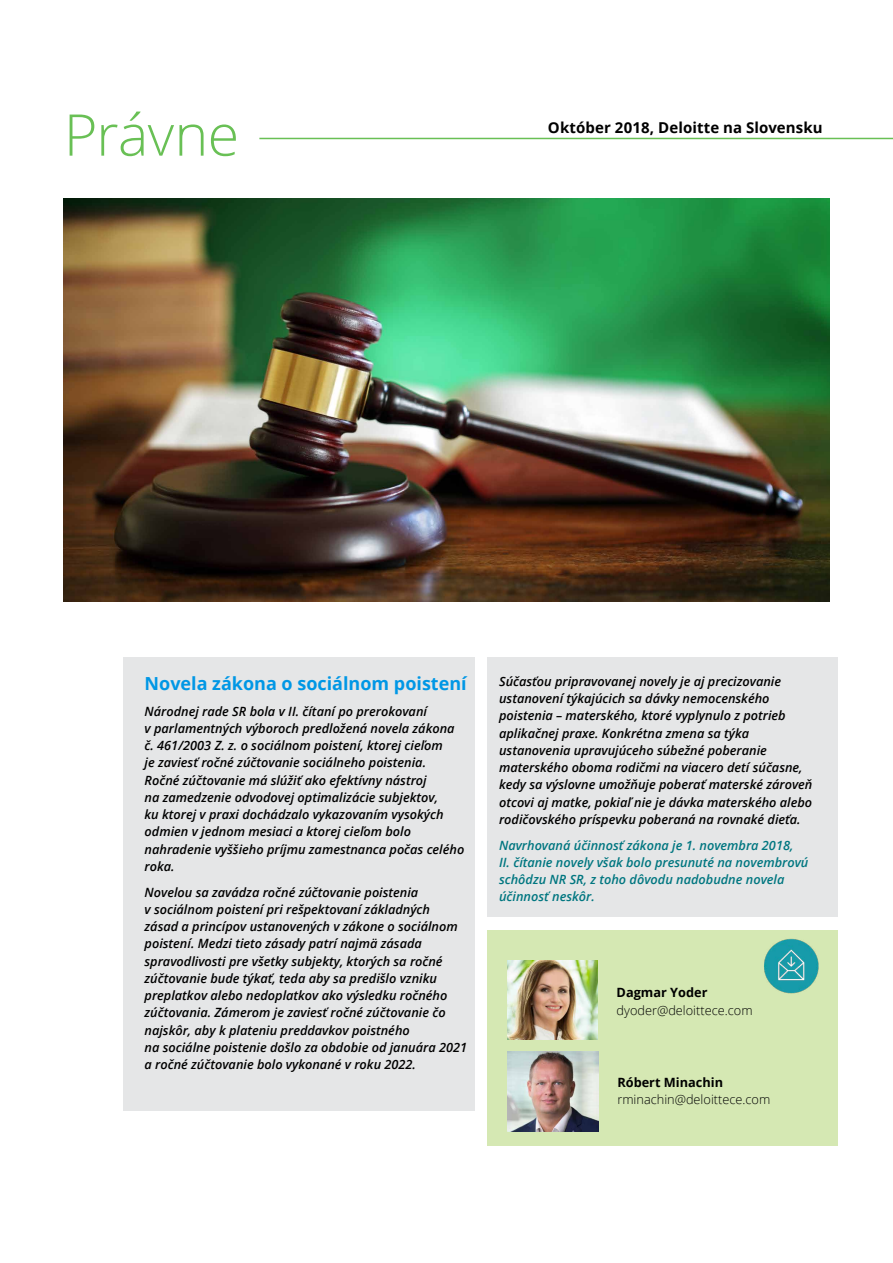
<style>
.page{position:relative;width:893px;height:1263px;background:#fff}
.page>*{position:absolute;margin:0;border:0;box-sizing:border-box;transform-origin:0 0}
.t1{font:300 57.6px "Open Sans";letter-spacing:-.015em;color:#69c055}
.t2{font:700 18px "Open Sans";color:#0097e5}
.t3{font:700 15px "Open Sans";letter-spacing:.01em;color:#000}
.t4{font:italic 600 12.75px/17.2px "Open Sans";color:#000}
.t5{font:italic 600 12.75px/17.2px "Open Sans";color:#007680}
.t6{font:300 12.75px "Open Sans";color:#000}
.t7{font:700 12.75px "Open Sans";color:#000}
</style>
<div class="page">
<div style="left:488px;top:657px;width:350px;height:259px;background:#e5e6e7"></div>
<div style="left:123px;top:657px;width:352px;height:454px;background:#e5e6e7"></div>
<img style="left:64px;top:199px;width:765px;height:402px">
<hr style="left:259px;top:138px;width:634px;height:1px;background:#69c055">
<div style="left:487px;top:930px;width:351px;height:216px;background:#d5e8b3"></div>
<img style="left:507px;top:961px;width:91px;height:78px">
<img style="left:754px;top:929px;width:72px;height:73px;border-radius:36px">
<img style="left:508px;top:1052px;width:91px;height:79px">
<h1 class="t1" style="left:64px;top:95px;width:177px">Právne</h1>
<p class="t3" style="left:548px;top:117px;width:276px">Október 2018, Deloitte na Slovensku</p>
<h2 class="t2" style="left:145px;top:671px;width:324px">Novela zákona o sociálnom poistení</h2>
<p class="t4" style="left:145px;top:702px;width:321px">Národnej rade SR bola v II. čítaní po prerokovaní<br>v parlamentných výboroch predložená novela zákona č. 461/2003 Z. z. o sociálnom poistení, ktorej cieľom<br>je zaviesť ročné zúčtovanie sociálneho poistenia.<br>Ročné zúčtovanie má slúžiť ako efektívny nástroj<br>na zamedzenie odvodovej optimalizácie subjektov,<br>ku ktorej v praxi dochádzalo vykazovaním vysokých odmien v jednom mesiaci a ktorej cieľom bolo nahradenie vyššieho príjmu zamestnanca počas celého roka.</p>
<p class="t4" style="left:145px;top:883px;width:324px">Novelou sa zavádza ročné zúčtovanie poistenia<br>v sociálnom poistení pri rešpektovaní základných<br>zásad a princípov ustanovených v zákone o sociálnom poistení. Medzi tieto zásady patrí najmä zásada spravodlivosti pre všetky subjekty, ktorých sa ročné zúčtovanie bude týkať, teda aby sa predišlo vzniku preplatkov alebo nedoplatkov ako výsledku ročného zúčtovania. Zámerom je zaviesť ročné zúčtovanie čo najskôr, aby k plateniu preddavkov poistného<br>na sociálne poistenie došlo za obdobie od januára 2021 a ročné zúčtovanie bolo vykonané v roku 2022.</p>
<p class="t4" style="left:499px;top:672px;width:315px">Súčasťou pripravovanej novely je aj precizovanie ustanovení týkajúcich sa dávky nemocenského poistenia – materského, ktoré vyplynulo z potrieb aplikačnej praxe. Konkrétna zmena sa týka ustanovenia upravujúceho súbežné poberanie materského oboma rodičmi na viacero detí súčasne, kedy sa výslovne umožňuje poberať materské zároveň otcovi aj matke, pokiaľ nie je dávka materského alebo rodičovského príspevku poberaná na rovnaké dieťa.</p>
<p class="t5" style="left:499px;top:836px;width:311px">Navrhovaná účinnosť zákona je 1. novembra 2018,<br>II. čítanie novely však bolo presunuté na novembrovú schôdzu NR SR, z toho dôvodu nadobudne novela účinnosť neskôr.</p>
<p class="t7" style="left:617px;top:984px;width:92px">Dagmar Yoder</p>
<p class="t6" style="left:617px;top:1001px;width:137px">dyoder@deloittece.com</p>
<p class="t7" style="left:617px;top:1073px;width:107px">Róbert Minachin</p>
<p class="t6" style="left:617px;top:1090px;width:154px">rminachin@deloittece.com</p>
</div>
